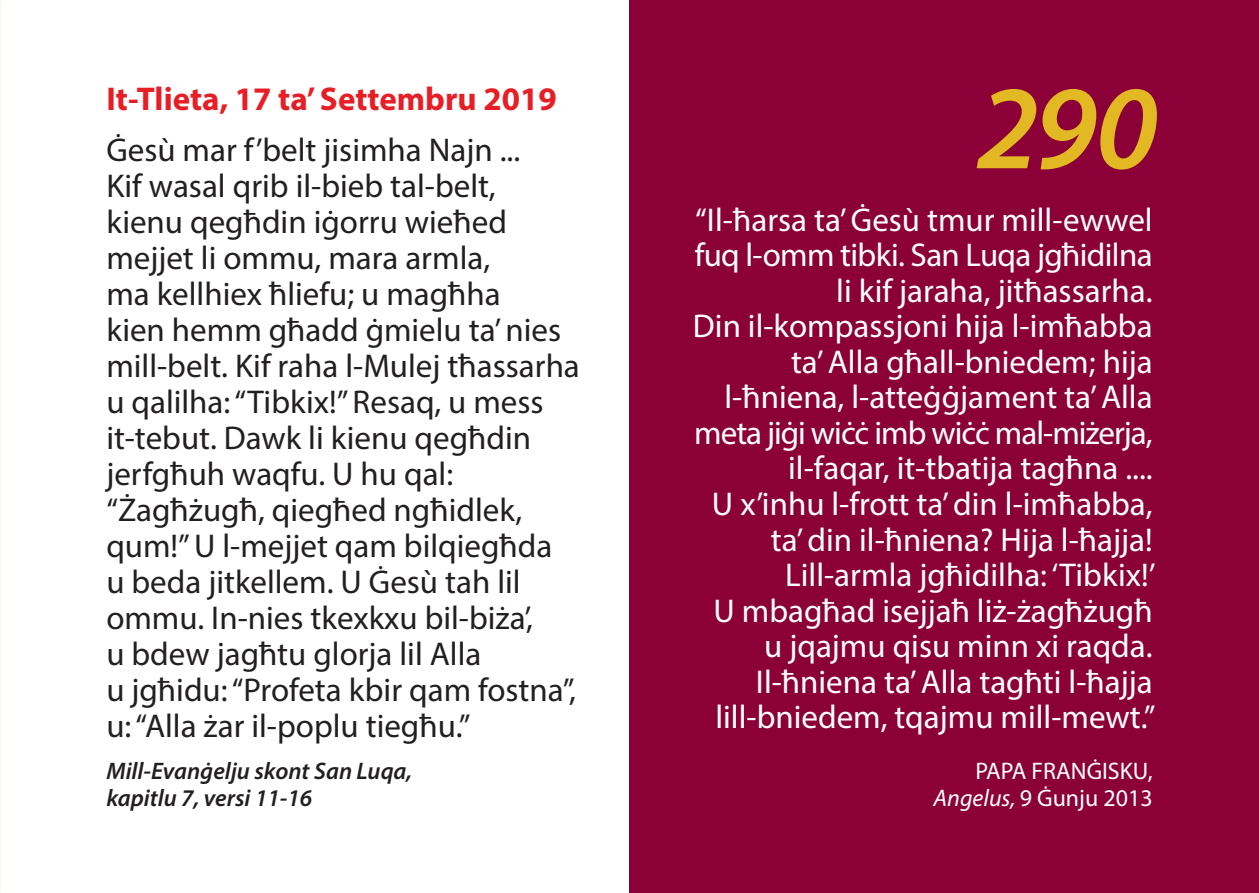
<style>
.page{position:relative;width:1259px;height:893px;background:#fff}
.page>*{position:absolute;margin:0;border:0;box-sizing:border-box;transform-origin:0 0}
.t1{font:italic 600 120px "Myriad Pro";color:#e3b923}
.t2{font:33px/36px "Myriad Pro";color:#231f20}
.t3{font:33px/35.4px "Myriad Pro";color:#fff;text-align:right}
.t4{font:33px "Myriad Pro";letter-spacing:-.03em;color:#fff}
.t5{font:700 33px "Myriad Pro";color:#e61e25}
.t6{font:italic 600 24px "Myriad Pro";color:#231f20}
.t7{font:24px "Myriad Pro";color:#fff}
.s1{font-style:italic}
</style>
<div class="page">
<div style="left:629px;top:0;width:630px;height:893px;background:#8b0036"></div>
<p class="t5" style="left:106px;top:77px;width:452px">It-Tlieta, 17 ta’ Settembru 2019</p>
<p class="t2" style="left:106px;top:131px;width:415px">Ġesù mar f’belt jisimha Najn ...</p>
<p class="t2" style="left:106px;top:167px;width:391px">Kif wasal qrib il-bieb tal-belt,</p>
<p class="t2" style="left:106px;top:203px;width:402px">kienu qegħdin iġorru wieħed</p>
<p class="t2" style="left:106px;top:239px;width:385px">mejjet li ommu, mara armla,</p>
<p class="t2" style="left:106px;top:275px;width:396px">ma kellhiex ħliefu; u magħha</p>
<p class="t2" style="left:106px;top:311px;width:456px">kien hemm għadd ġmielu ta’ nies</p>
<p class="t2" style="left:106px;top:347px;width:475px">mill-belt. Kif raha l-Mulej tħassarha u qalilha: “Tibkix!” Resaq, u mess it-tebut. Dawk li kienu qegħdin jerfgħuh waqfu. U hu qal:</p>
<p class="t2" style="left:106px;top:491px;width:417px">“Żagħżugħ, qiegħed ngħidlek,</p>
<p class="t2" style="left:106px;top:527px;width:447px">qum!” U l-mejjet qam bilqiegħda</p>
<p class="t2" style="left:106px;top:563px;width:416px">u beda jitkellem. U Ġesù tah lil</p>
<p class="t2" style="left:106px;top:599px;width:428px">ommu. In-nies tkexkxu bil-biża’, u bdew jagħtu glorja lil Alla</p>
<p class="t2" style="left:106px;top:671px;width:471px">u jgħidu: “Profeta kbir qam fostna”, u: “Alla żar il-poplu tiegħu.”</p>
<p class="t6" style="left:106px;top:755px;width:307px">Mill-Evanġelju skont San Luqa,</p>
<p class="t6" style="left:106px;top:782px;width:208px">kapitlu 7, versi 11-16</p>
<p class="t1" style="left:977px;top:52px;width:182px">290</p>
<p class="t3" style="left:695px;top:201px;width:459px">“Il-ħarsa ta’ Ġesù tmur mill-ewwel</p>
<p class="t3" style="left:694px;top:237px;width:459px">fuq l-omm tibki. San Luqa jgħidilna li kif jaraha, jitħassarha.</p>
<p class="t3" style="left:693px;top:308px;width:461px">Din il-kompassjoni hija l-imħabba ta’ Alla għall-bniedem; hija</p>
<p class="t3" style="left:724px;top:379px;width:430px">l-ħniena, l-atteġġjament ta’ Alla</p>
<p class="t4" style="left:694px;top:412px;width:460px">meta jiġi wiċċ imb wiċċ mal-miżerja,</p>
<p class="t3" style="left:788px;top:450px;width:366px">il-faqar, it-tbatija tagħna ....</p>
<p class="t3" style="left:712px;top:486px;width:442px">U x’inhu l-frott ta’ din l-imħabba,</p>
<p class="t3" style="left:771px;top:521px;width:386px;text-align:center">ta’ din il-ħniena? Hija l-ħajja!<br>Lill-armla jgħidilha: ‘Tibkix!’</p>
<p class="t3" style="left:713px;top:592px;width:441px">U mbagħad isejjaħ liż-żagħżugħ</p>
<p class="t3" style="left:764px;top:628px;width:390px">u jqajmu qisu minn xi raqda.</p>
<p class="t3" style="left:756px;top:663px;width:398px">Il-ħniena ta’ Alla tagħti l-ħajja</p>
<p class="t3" style="left:715px;top:699px;width:441px">lill-bniedem, tqajmu mill-mewt.”</p>
<p class="t7" style="left:975px;top:756px;width:179px">PAPA FRANĠISKU,</p>
<p class="t7" style="left:933px;top:783px;width:221px"><span class="s1">Angelus,</span> 9 Ġunju 2013</p>
</div>
